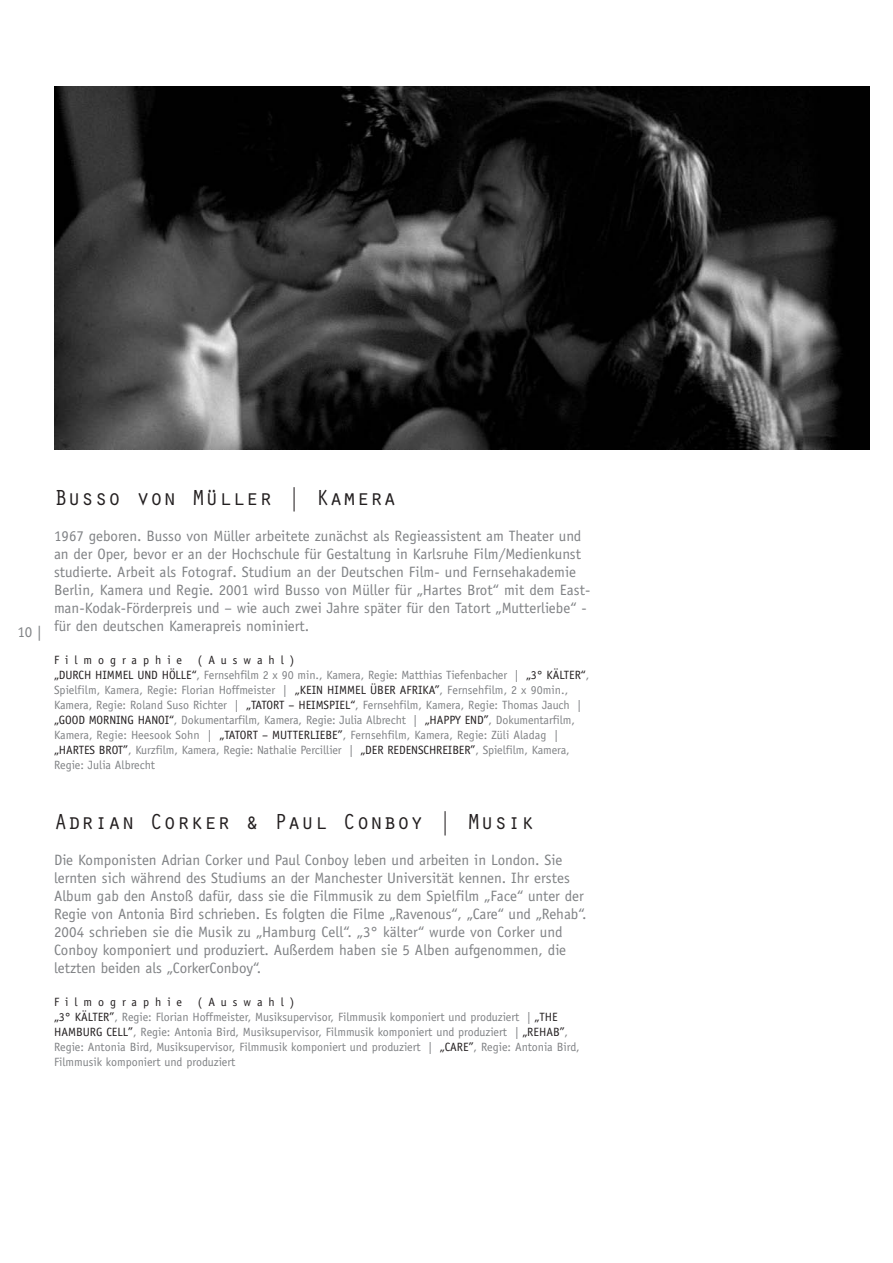
<style>
.page{position:relative;width:893px;height:1263px;background:#fff}
.page>*{position:absolute;margin:0;border:0;box-sizing:border-box;transform-origin:0 0}
.t1{font:22.5px "Orator";color:#231f20}
.t2{font:15px/18px "Officina Sans";color:#808285}
.t3{font:12px/15px "Officina Sans";color:#808285}
.t4{font:12px "Officina Sans";letter-spacing:.5em;color:#231f20}
.s1{color:#231f20}
</style>
<div class="page">
<img style="left:54px;top:86px;width:816px;height:363px">
<p class="t2" style="left:17px;top:624px;width:26px">10 |</p>
<h1 class="t1" style="left:54px;top:484px;width:344px">Busso von Müller | Kamera</h1>
<p class="t2" style="left:54px;top:528px;width:538px">1967 geboren. Busso von Müller arbeitete zunächst als Regieassistent am Theater und an der Oper, bevor er an der Hochschule für Gestaltung in Karlsruhe Film/Medienkunst studierte. Arbeit als Fotograf. Studium an der Deutschen Film- und Fernsehakademie Berlin, Kamera und Regie. 2001 wird Busso von Müller für „Hartes Brot“ mit dem East&shy;man-Kodak-Förderpreis und – wie auch zwei Jahre später für den Tatort „Mutterliebe“ - für den deutschen Kamerapreis nominiert.</p>
<p class="t4" style="left:54px;top:656px;width:130px">Filmographie</p>
<p class="t3" style="left:54px;top:654px;width:537px;text-indent:144px"><span class="s1">(Auswahl)<br>„DURCH HIMMEL UND HÖLLE“</span>, Fernsehfilm 2 x 90 min., Kamera, Regie: Matthias Tiefenbacher | <span class="s1">„3° KÄLTER“</span>, Spielfilm, Kamera, Regie: Florian Hoffmeister | <span class="s1">„KEIN HIMMEL ÜBER AFRIKA”</span>, Fernsehfilm, 2 x 90min., Kamera, Regie: Roland Suso Richter | <span class="s1">„TATORT – HEIMSPIEL“</span>, Fernsehfilm, Kamera, Regie: Thomas Jauch | <span class="s1">„GOOD MORNING HANOI“</span>, Dokumentarfilm, Kamera, Regie: Julia Albrecht | <span class="s1">„HAPPY END”</span>, Dokumentarfilm, Kamera, Regie: Heesook Sohn | <span class="s1">„TATORT – MUTTERLIEBE”</span>, Fernsehfilm, Kamera, Regie: Züli Aladag | <span class="s1">„HARTES BROT”</span>, Kurzfilm, Kamera, Regie: Nathalie Percillier | <span class="s1">„DER REDENSCHREIBER”</span>, Spielfilm, Kamera, Regie: Julia Albrecht</p>
<h1 class="t1" style="left:54px;top:808px;width:482px">Adrian Corker &amp; Paul Conboy | Musik</h1>
<p class="t2" style="left:54px;top:852px;width:534px">Die Komponisten Adrian Corker und Paul Conboy leben und arbeiten in London. Sie lernten sich während des Studiums an der Manchester Universität kennen. Ihr erstes Album gab den Anstoß dafür, dass sie die Filmmusik zu dem Spielfilm „Face“ unter der Regie von Antonia Bird schrieben. Es folgten die Filme „Ravenous“, „Care“ und „Rehab“.<br>2004 schrieben sie die Musik zu „Hamburg Cell“. „3° kälter“ wurde von Corker und Conboy komponiert und produziert. Außerdem haben sie 5 Alben aufgenommen, die letzten beiden als „CorkerConboy“.</p>
<p class="t4" style="left:54px;top:998px;width:130px">Filmographie</p>
<p class="t3" style="left:54px;top:996px;width:527px;text-indent:144px"><span class="s1">(Auswahl)<br>„3° KÄLTER”</span>, Regie: Florian Hoffmeister, Musiksupervisor, Filmmusik komponiert und produziert | <span class="s1">„THE HAMBURG CELL”</span>, Regie: Antonia Bird, Musiksupervisor, Filmmusik komponiert und produziert | <span class="s1">„REHAB”</span>, Regie: Antonia Bird, Musiksupervisor, Filmmusik komponiert und produziert | <span class="s1">„CARE”</span>, Regie: Antonia Bird, Filmmusik komponiert und produziert</p>
</div>
